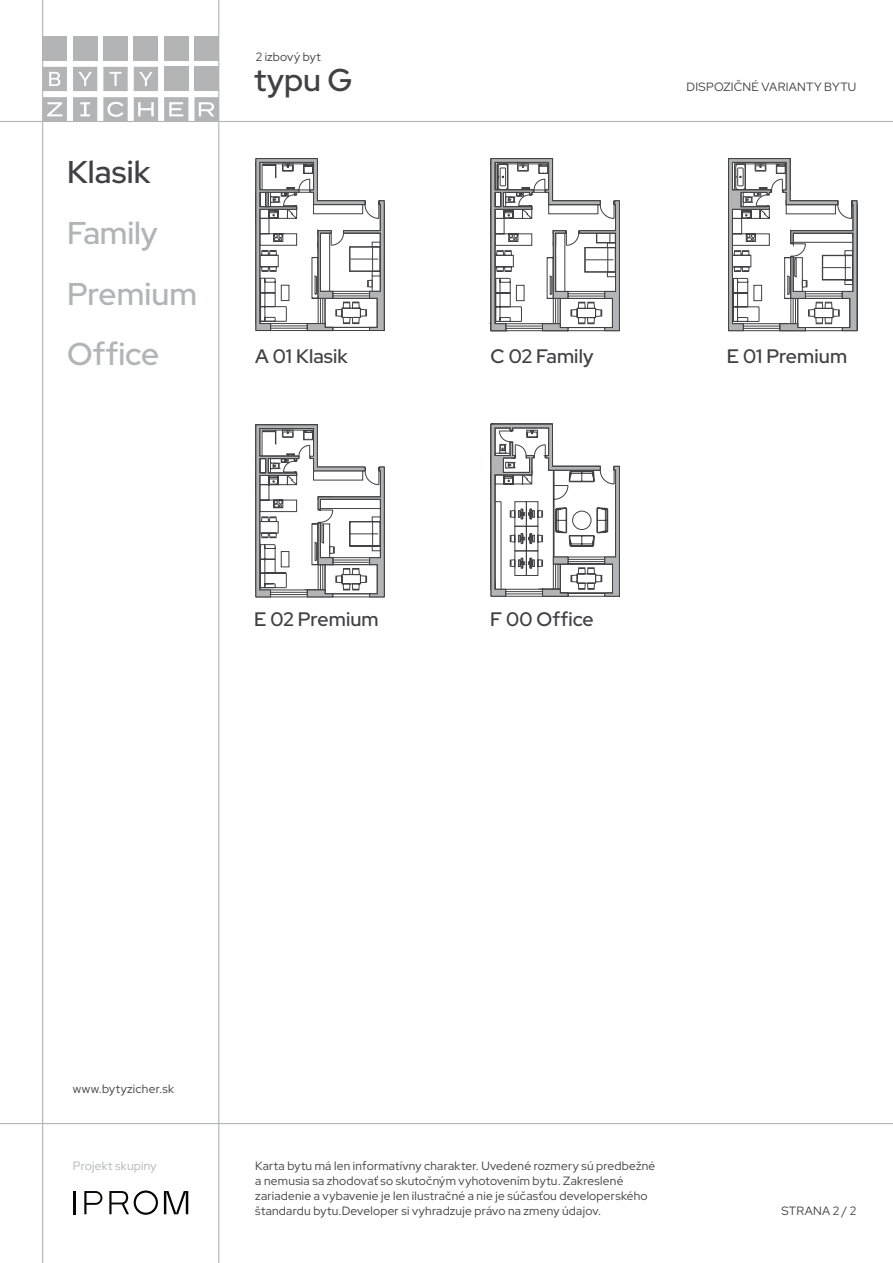
<style>
.page{position:relative;width:893px;height:1263px;background:#fff}
.page>*{position:absolute;margin:0;border:0;box-sizing:border-box;transform-origin:0 0}
.t1{font:600 31.5px/60.6px "Red Hat Display";color:#b2b4b5}
.t2{font:600 31.5px "Red Hat Display";letter-spacing:.005em;color:#414042}
.t3{font:600 19.5px "Red Hat Display";letter-spacing:.005em;color:#414042}
.t4{font:12px/15px "Red Hat Display";letter-spacing:.02em;color:#414042}
.t5{font:12px "Red Hat Display";letter-spacing:.02em;color:#b2b4b5}
</style>
<div class="page">
<hr style="left:73px;top:1191px;width:2px;height:23px;background:#050504">
<svg style="left:84px;top:1191px;width:18px;height:23px"></svg>
<svg style="left:109px;top:1190px;width:49px;height:25px"></svg>
<svg style="left:164px;top:1191px;width:24px;height:23px"></svg>
<svg style="left:43px;top:97px;width:24px;height:24px"></svg>
<svg style="left:103px;top:97px;width:25px;height:24px"></svg>
<svg style="left:134px;top:97px;width:24px;height:24px"></svg>
<svg style="left:164px;top:97px;width:24px;height:24px"></svg>
<svg style="left:194px;top:97px;width:24px;height:24px"></svg>
<svg style="left:73px;top:97px;width:24px;height:24px"></svg>
<svg style="left:43px;top:67px;width:24px;height:24px"></svg>
<svg style="left:73px;top:67px;width:24px;height:24px"></svg>
<svg style="left:103px;top:67px;width:25px;height:24px"></svg>
<svg style="left:134px;top:67px;width:24px;height:24px"></svg>
<div style="left:164px;top:67px;width:24px;height:24px;background:#b2b4b5"></div>
<div style="left:194px;top:67px;width:25px;height:24px;background:#b2b4b5"></div>
<div style="left:43px;top:36px;width:24px;height:25px;background:#b2b4b5"></div>
<div style="left:73px;top:36px;width:24px;height:25px;background:#b2b4b5"></div>
<div style="left:103px;top:36px;width:25px;height:25px;background:#b2b4b5"></div>
<div style="left:134px;top:36px;width:24px;height:25px;background:#b2b4b5"></div>
<div style="left:164px;top:36px;width:24px;height:25px;background:#b2b4b5"></div>
<div style="left:194px;top:36px;width:25px;height:25px;background:#b2b4b5"></div>
<hr style="left:42px;top:0;width:1px;height:1263px;background:#b2b4b5">
<hr style="left:218px;top:0;width:1px;height:1263px;background:#b2b4b5">
<hr style="left:0;top:121px;width:893px;height:1px;background:#b2b4b5">
<hr style="left:0;top:1123px;width:893px;height:1px;background:#b2b4b5">
<svg style="left:489px;top:158px;width:131px;height:174px"></svg>
<svg style="left:255px;top:424px;width:130px;height:174px"></svg>
<svg style="left:728px;top:158px;width:129px;height:174px"></svg>
<svg style="left:490px;top:424px;width:130px;height:173px"></svg>
<svg style="left:255px;top:158px;width:130px;height:174px"></svg>
<h1 class="t2" style="left:67px;top:151px;width:85px">Klasik</h1>
<h1 class="t1" style="left:67px;top:203px;width:132px">Family<br>Premium<br>Office</h1>
<p class="t4" style="left:256px;top:49px;width:67px">2 izbový byt</p>
<h1 class="t2" style="left:254px;top:59px;width:100px">typu G</h1>
<p class="t4" style="left:686px;top:79px;width:171px">DISPOZIČNÉ VARIANTY BYTU</p>
<h2 class="t3" style="left:255px;top:343px;width:94px">A 01 Klasik</h2>
<h2 class="t3" style="left:491px;top:343px;width:104px">C 02 Family</h2>
<h2 class="t3" style="left:727px;top:343px;width:122px">E 01 Premium</h2>
<h2 class="t3" style="left:254px;top:607px;width:126px">E 02 Premium</h2>
<h2 class="t3" style="left:490px;top:606px;width:105px">F 00 Office</h2>
<p class="t4" style="left:73px;top:1081px;width:103px">www.bytyzicher.sk</p>
<p class="t5" style="left:73px;top:1158px;width:85px">Projekt skupiny</p>
<p class="t4" style="left:255px;top:1158px;width:402px">Karta bytu má len informatívny charakter. Uvedené rozmery sú predbežné a nemusia sa zhodovať so skutočným vyhotovením bytu. Zakreslené zariadenie a vybavenie je len ilustračné a nie je súčasťou developerského štandardu bytu.Developer si vyhradzuje právo na zmeny údajov.</p>
<p class="t4" style="left:781px;top:1203px;width:77px">STRANA 2 / 2</p>
</div>
